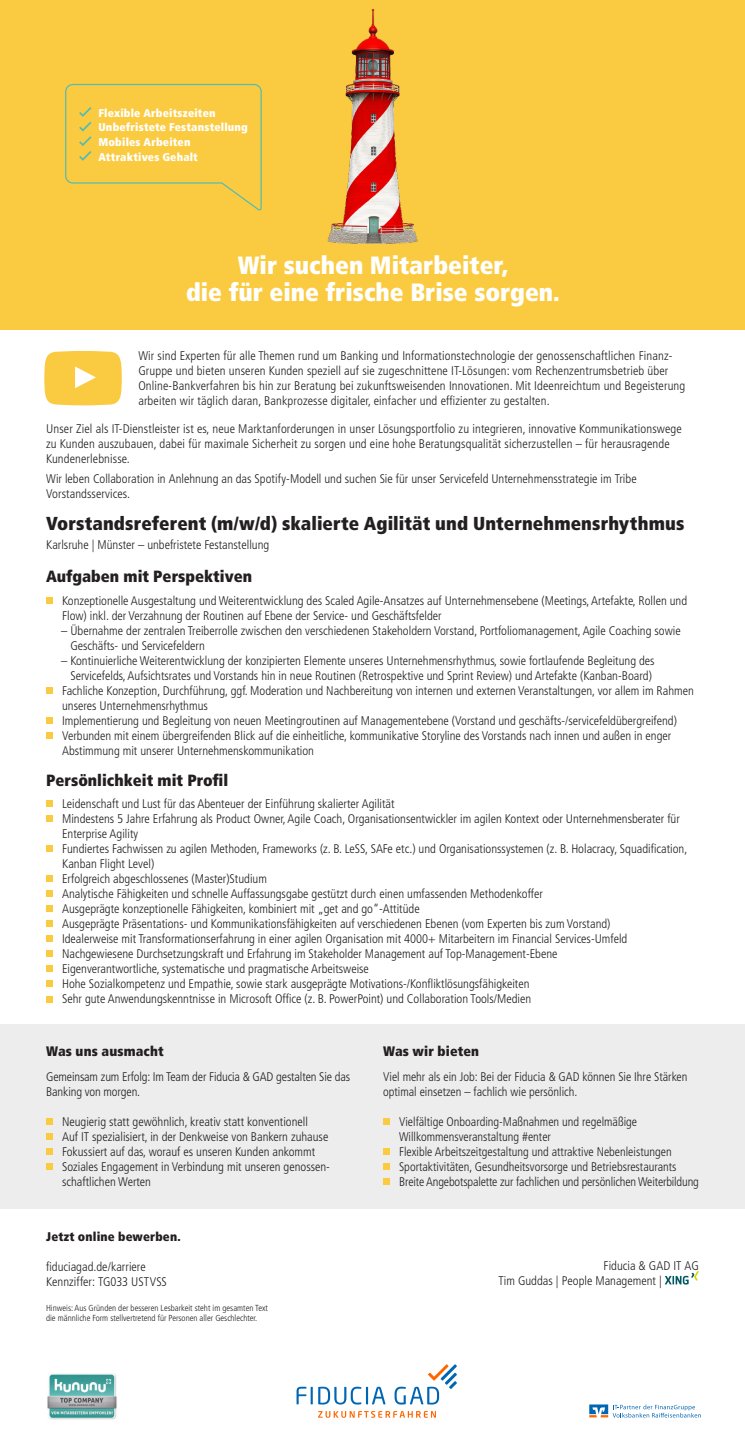
<style>
.page{position:relative;width:745px;height:1450px;background:#fff}
.page>*{position:absolute;margin:0;border:0;box-sizing:border-box;transform-origin:0 0}
.t1{font:900 condensed 25px/27.5px "Frutiger LT Std";color:#fff;text-align:center}
.t2{font:900 condensed 18.75px "Frutiger LT Std";letter-spacing:.005em;color:#231f20}
.t3{font:900 condensed 16.25px "Frutiger LT Std";color:#231f20}
.t4{font:900 condensed 13.75px "Frutiger LT Std";letter-spacing:.01em;color:#231f20}
.t5{font:300 condensed 12.5px/15px "Frutiger LT Std";color:#231f20}
.t6{font:900 condensed 12.5px "Frutiger LT Std";letter-spacing:.01em;color:#231f20}
.t7{font:900 condensed 11.25px/14.6px "Frutiger LT Std";letter-spacing:.015em;color:#fff}
.t8{font:300 condensed 8.75px/10px "Frutiger LT Std";color:#231f20}
.s1{color:#fff}
</style>
<div class="page">
<div style="left:0;top:0;width:744px;height:330px;background:#facb41"></div>
<div style="left:46px;top:597px;width:7px;height:6px;background:#facb41"></div>
<div style="left:46px;top:687px;width:7px;height:6px;background:#facb41"></div>
<div style="left:46px;top:717px;width:7px;height:6px;background:#facb41"></div>
<div style="left:46px;top:732px;width:7px;height:6px;background:#facb41"></div>
<div style="left:46px;top:800px;width:7px;height:7px;background:#facb41"></div>
<div style="left:46px;top:815px;width:7px;height:7px;background:#facb41"></div>
<div style="left:46px;top:845px;width:7px;height:7px;background:#facb41"></div>
<div style="left:46px;top:875px;width:7px;height:7px;background:#facb41"></div>
<div style="left:46px;top:890px;width:7px;height:7px;background:#facb41"></div>
<div style="left:46px;top:905px;width:7px;height:7px;background:#facb41"></div>
<div style="left:46px;top:920px;width:7px;height:7px;background:#facb41"></div>
<div style="left:46px;top:935px;width:7px;height:7px;background:#facb41"></div>
<div style="left:46px;top:950px;width:7px;height:7px;background:#facb41"></div>
<div style="left:46px;top:965px;width:7px;height:7px;background:#facb41"></div>
<div style="left:46px;top:980px;width:7px;height:7px;background:#facb41"></div>
<div style="left:46px;top:995px;width:7px;height:7px;background:#facb41"></div>
<svg style="left:296px;top:1364px;width:160px;height:40px"></svg>
<svg style="left:318px;top:1411px;width:117px;height:6px"></svg>
<svg style="left:589px;top:1404px;width:111px;height:13px"></svg>
<img style="left:47px;top:1373px;width:70px;height:47px">
<svg style="left:44px;top:351px;width:78px;height:54px;background:#fad055"></svg>
<div style="left:0;top:1024px;width:744px;height:184px;background:#ededed"></div>
<div style="left:46px;top:1118px;width:7px;height:7px;background:#facb41"></div>
<div style="left:46px;top:1133px;width:7px;height:7px;background:#facb41"></div>
<div style="left:46px;top:1148px;width:7px;height:7px;background:#facb41"></div>
<div style="left:46px;top:1163px;width:7px;height:7px;background:#facb41"></div>
<div style="left:383px;top:1118px;width:6px;height:7px;background:#facb41"></div>
<div style="left:383px;top:1148px;width:6px;height:7px;background:#facb41"></div>
<div style="left:383px;top:1163px;width:6px;height:7px;background:#facb41"></div>
<div style="left:383px;top:1178px;width:6px;height:7px;background:#facb41"></div>
<svg style="left:665px;top:1271px;width:33px;height:13px"></svg>
<img style="left:327px;top:8px;width:90px;height:235px">
<svg style="left:65px;top:83px;width:197px;height:128px"></svg>
<p class="t7" style="left:98px;top:105px;width:151px">Flexible Arbeitszeiten<br>Unbefristete Festanstellung<br>Mobiles Arbeiten<br>Attraktives Gehalt</p>
<h1 class="t1" style="left:186px;top:251px;width:375px">Wir suchen Mitarbeiter,<br>die für eine frische Brise sorgen.</h1>
<p class="t5" style="left:138px;top:349px;width:548px">Wir sind Experten für alle Themen rund um Banking und Informationstechnologie der genossenschaftlichen Finanz-Gruppe und bieten unseren Kunden speziell auf sie zugeschnittene IT-Lösungen: vom Rechenzentrumsbetrieb über Online-Bankverfahren bis hin zur Beratung bei zukunftsweisenden Innovationen. Mit Ideenreichtum und Begeisterung arbeiten wir täglich daran, Bankprozesse digitaler, einfacher und effizienter zu gestalten.</p>
<p class="t5" style="left:46px;top:421px;width:636px">Unser Ziel als IT-Dienstleister ist es, neue Marktanforderungen in unser Lösungsportfolio zu integrieren, innovative Kommunikationswege zu Kunden auszubauen, dabei für maximale Sicherheit zu sorgen und eine hohe Beratungsqualität sicherzustellen – für herausragende<br>Kundenerlebnisse.</p>
<p class="t5" style="left:46px;top:471px;width:591px">Wir leben Collaboration in Anlehnung an das Spotify-Modell und suchen Sie für unser Servicefeld Unternehmensstrategie im Tribe<br>Vorstandsservices.</p>
<h2 class="t2" style="left:46px;top:512px;width:639px">Vorstandsreferent (m/w/d) skalierte Agilität und Unternehmensrhythmus</h2>
<p class="t5" style="left:46px;top:537px;width:224px">Karlsruhe | Münster – unbefristete Festanstellung</p>
<h3 class="t3" style="left:46px;top:567px;width:207px">Aufgaben mit Perspektiven</h3>
<p class="t5" style="left:62px;top:593px;width:626px">Konzeptionelle Ausgestaltung und Weiterentwicklung des Scaled Agile-Ansatzes auf Unternehmensebene (Meetings, Artefakte, Rollen und<br>Flow) inkl. der Verzahnung der Routinen auf Ebene der Service- und Geschäftsfelder</p>
<p class="t5" style="left:61px;top:623px;width:620px">– Übernahme der zentralen Treiberrolle zwischen den verschiedenen Stakeholdern Vorstand, Portfoliomanagement, Agile Coaching sowie</p>
<p class="t5" style="left:61px;top:638px;width:145px"><span class="s1">–</span> Geschäfts- und Servicefeldern</p>
<p class="t5" style="left:61px;top:653px;width:594px">– Kontinuierliche Weiterentwicklung der konzipierten Elemente unseres Unternehmensrhythmus, sowie fortlaufende Begleitung des</p>
<p class="t5" style="left:61px;top:668px;width:634px"><span class="s1">–</span> Servicefelds, Aufsichtsrates und Vorstands hin in neue Routinen (Retrospektive und Sprint Review) und Artefakte (Kanban-Board)<br>Fachliche Konzeption, Durchführung, ggf. Moderation und Nachbereitung von internen und externen Veranstaltungen, vor allem im Rahmen unseres Unternehmensrhythmus<br>Implementierung und Begleitung von neuen Meetingroutinen auf Managementebene (Vorstand und geschäfts-/servicefeldübergreifend)<br>Verbunden mit einem übergreifenden Blick auf die einheitliche, kommunikative Storyline des Vorstands nach innen und außen in enger Abstimmung mit unserer Unternehmenskommunikation</p>
<h3 class="t3" style="left:46px;top:770px;width:183px">Persönlichkeit mit Profil</h3>
<p class="t5" style="left:62px;top:796px;width:626px">Leidenschaft und Lust für das Abenteuer der Einführung skalierter Agilität<br>Mindestens 5 Jahre Erfahrung als Product Owner, Agile Coach, Organisationsentwickler im agilen Kontext oder Unternehmensberater für Enterprise Agility<br>Fundiertes Fachwissen zu agilen Methoden, Frameworks (z. B. LeSS, SAFe etc.) und Organisationssystemen (z. B. Holacracy, Squadification, Kanban Flight Level)<br>Erfolgreich abgeschlossenes (Master)Studium<br>Analytische Fähigkeiten und schnelle Auffassungsgabe gestützt durch einen umfassenden Methodenkoffer<br>Ausgeprägte konzeptionelle Fähigkeiten, kombiniert mit „get and go“-Attitüde<br>Ausgeprägte Präsentations- und Kommunikationsfähigkeiten auf verschiedenen Ebenen (vom Experten bis zum Vorstand)<br>Idealerweise mit Transformationserfahrung in einer agilen Organisation mit 4000+ Mitarbeitern im Financial Services-Umfeld Nachgewiesene Durchsetzungskraft und Erfahrung im Stakeholder Management auf Top-Management-Ebene<br>Eigenverantwortliche, systematische und pragmatische Arbeitsweise<br>Hohe Sozialkompetenz und Empathie, sowie stark ausgeprägte Motivations-/Konfliktlösungsfähigkeiten<br>Sehr gute Anwendungskenntnisse in Microsoft Office (z. B. PowerPoint) und Collaboration Tools/Medien</p>
<p class="t4" style="left:46px;top:1042px;width:119px">Was uns ausmacht</p>
<p class="t5" style="left:46px;top:1069px;width:305px">Gemeinsam zum Erfolg: Im Team der Fiducia &amp; GAD gestalten Sie das<br>Banking von morgen.</p>
<p class="t5" style="left:62px;top:1114px;width:269px">Neugierig statt gewöhnlich, kreativ statt konventionell<br>Auf IT spezialisiert, in der Denkweise von Bankern zuhause Fokussiert auf das, worauf es unseren Kunden ankommt Soziales Engagement in Verbindung mit unseren genossen&shy;schaftlichen Werten</p>
<p class="t4" style="left:383px;top:1042px;width:97px">Was wir bieten</p>
<p class="t5" style="left:383px;top:1069px;width:305px">Viel mehr als ein Job: Bei der Fiducia &amp; GAD können Sie Ihre Stärken optimal einsetzen – fachlich wie persönlich.</p>
<p class="t5" style="left:399px;top:1114px;width:301px">Vielfältige Onboarding-Maßnahmen und regelmäßige Willkommensveranstaltung #enter<br>Flexible Arbeitszeitgestaltung und attraktive Nebenleistungen Sportaktivitäten, Gesundheitsvorsorge und Betriebsrestaurants Breite Angebotspalette zur fachlichen und persönlichen Weiterbildung</p>
<p class="t6" style="left:46px;top:1228px;width:136px">Jetzt online bewerben.</p>
<p class="t5" style="left:46px;top:1258px;width:122px">fiduciagad.de/karriere<br>Kennziffer: TG033 USTVSS</p>
<p class="t8" style="left:46px;top:1302px;width:223px">Hinweis: Aus Gründen der besseren Lesbarkeit steht im gesamten Text die männliche Form stellvertretend für Personen aller Geschlechter.</p>
<p class="t5" style="left:498px;top:1257px;width:202px;text-indent:105px">Fiducia &amp; GAD IT AG<br>Tim Guddas | People Management |</p>
</div>
